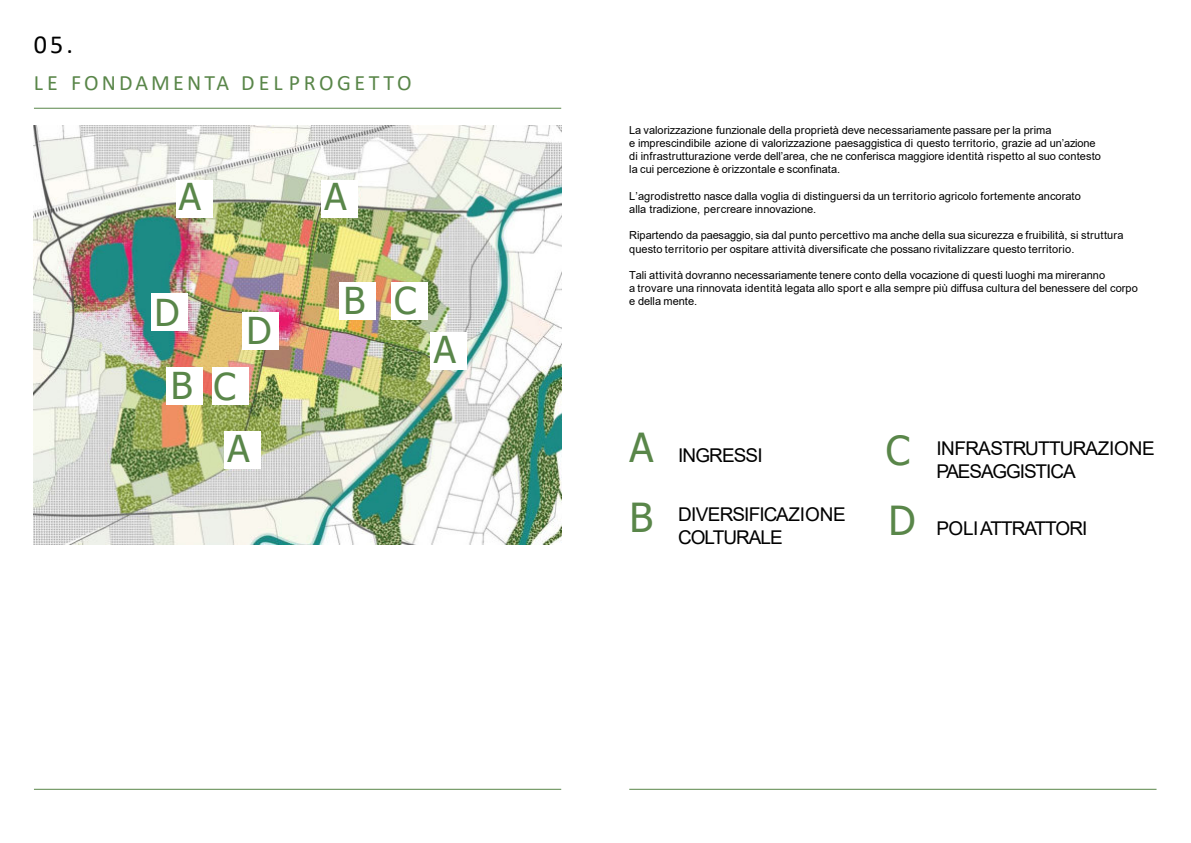
<style>
.page{position:relative;width:1191px;height:843px;background:#fff}
.page>*{position:absolute;margin:0;border:0;box-sizing:border-box;transform-origin:0 0}
.t1{font:40px "Tahoma";color:#598649}
.t2{font:37px "Tahoma";color:#598649}
.t3{font:26px "Calibri";color:#000}
.t4{font:22px "Calibri";letter-spacing:.145em;color:#598649}
.t5{font:19px/22.8px "Arial";letter-spacing:-.045em;color:#000}
.t6{font:11px/13.2px "Arial";color:#000}
.s1{font-family:"Tahoma";font-size:40px;color:#598649}
</style>
<div class="page">
<hr style="left:34px;top:788px;width:527px;height:1px;background:#598649">
<hr style="left:629px;top:788px;width:528px;height:1px;background:#598649">
<hr style="left:34px;top:108px;width:527px;height:1px;background:#598649">
<img style="left:34px;top:126px;width:527px;height:418px">
<div style="left:225px;top:431px;width:36px;height:37px;background:#fff"></div>
<div style="left:431px;top:332px;width:36px;height:37px;background:#fff"></div>
<div style="left:322px;top:180px;width:36px;height:37px;background:#fff"></div>
<div style="left:176px;top:180px;width:36px;height:37px;background:#fff"></div>
<div style="left:151px;top:294px;width:36px;height:37px;background:#fff"></div>
<div style="left:212px;top:367px;width:36px;height:37px;background:#fff"></div>
<div style="left:167px;top:367px;width:36px;height:37px;background:#fff"></div>
<div style="left:340px;top:282px;width:36px;height:37px;background:#fff"></div>
<div style="left:391px;top:282px;width:36px;height:37px;background:#fff"></div>
<div style="left:243px;top:312px;width:36px;height:37px;background:#fff"></div>
<h3 class="t3" style="left:34px;top:32px;width:40px">05.</h3>
<h3 class="t4" style="left:34px;top:71px;width:379px">LE FONDAMENTA DEL PROGETTO</h3>
<h2 class="t2" style="left:179px;top:179px;width:24px">A</h2>
<h2 class="t2" style="left:325px;top:179px;width:24px">A</h2>
<h2 class="t2" style="left:155px;top:295px;width:27px">D</h2>
<h2 class="t2" style="left:171px;top:369px;width:67px">B C</h2>
<h2 class="t2" style="left:246px;top:314px;width:27px">D</h2>
<h2 class="t2" style="left:228px;top:431px;width:24px">A</h2>
<h2 class="t2" style="left:343px;top:283px;width:74px">B C</h2>
<h2 class="t2" style="left:434px;top:333px;width:24px">A</h2>
<p class="t6" style="left:629px;top:124px;width:473px">La valorizzazione funzionale della proprietà deve necessariamente passare per la prima<br>e imprescindibile azione di valorizzazione paesaggistica di questo territorio, grazie ad un’azione di infrastrutturazione verde dell’area, che ne conferisca maggiore identità rispetto al suo contesto la cui percezione è orizzontale e sconfinata.</p>
<p class="t6" style="left:629px;top:190px;width:453px">L’agrodistretto nasce dalla voglia di distinguersi da un territorio agricolo fortemente ancorato alla tradizione, percreare innovazione.</p>
<p class="t6" style="left:629px;top:230px;width:496px">Ripartendo da paesaggio, sia dal punto percettivo ma anche della sua sicurezza e fruibilità, si struttura questo territorio per ospitare attività diversificate che possano rivitalizzare questo territorio.</p>
<p class="t6" style="left:629px;top:269px;width:510px">Tali attività dovranno necessariamente tenere conto della vocazione di questi luoghi ma mireranno<br>a trovare una rinnovata identità legata allo sport e alla sempre più diffusa cultura del benessere del corpo e della mente.</p>
<h3 class="t5" style="left:630px;top:445px;width:135px"><span class="s1">A</span> INGRESSI</h3>
<h3 class="t5" style="left:678px;top:504px;width:169px;text-indent:-48px"><span class="s1">B</span> DIVERSIFICAZIONE<br>COLTURALE</h3>
<h1 class="t1" style="left:886px;top:432px;width:26px">C</h1>
<h3 class="t5" style="left:936px;top:438px;width:220px">INFRASTRUTTURAZIONE<br>PAESAGGISTICA</h3>
<h3 class="t5" style="left:889px;top:518px;width:200px"><span class="s1">D</span> POLIATTRATTORI</h3>
</div>
